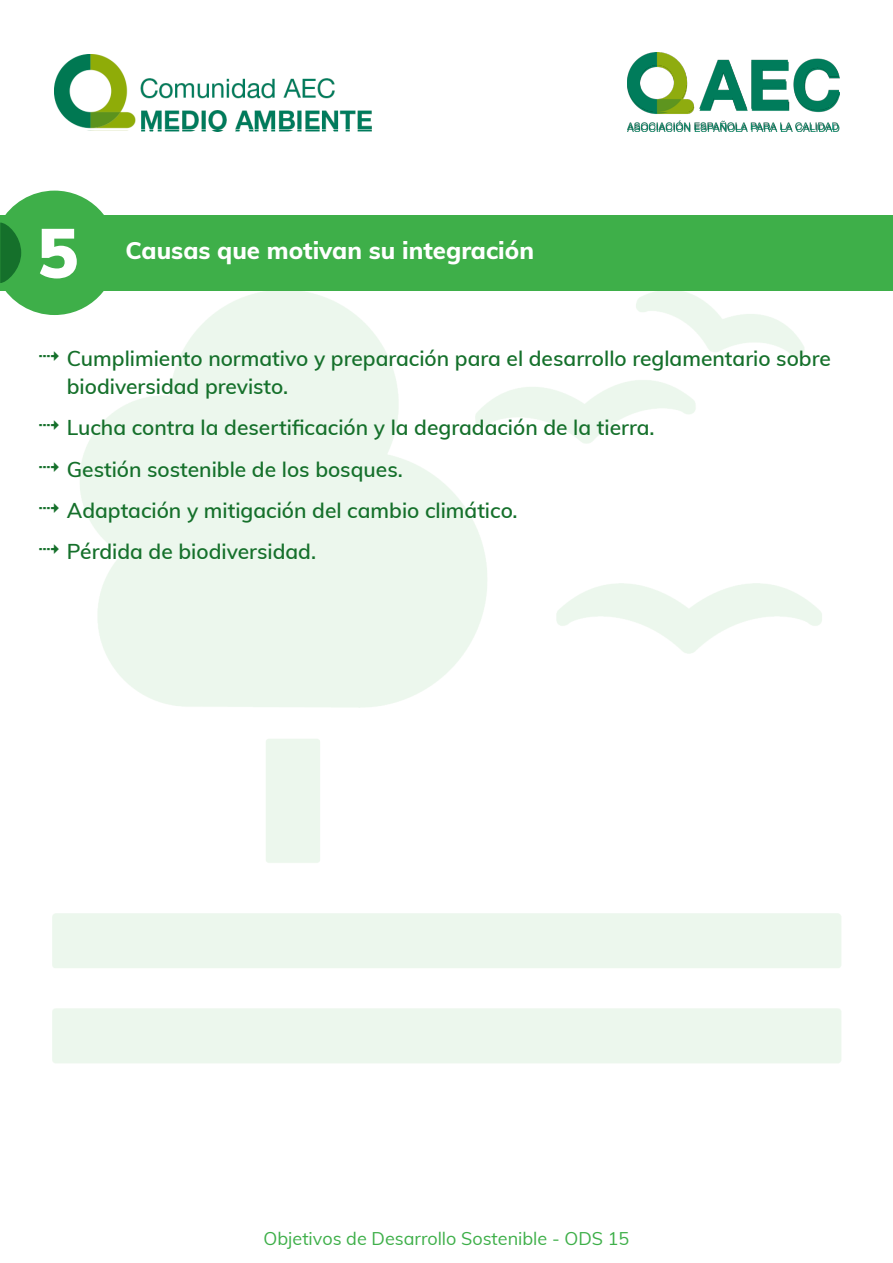
<style>
.page{position:relative;width:893px;height:1263px;background:#fff}
.page>*{position:absolute;margin:0;border:0;box-sizing:border-box;transform-origin:0 0}
.t1{font:900 69px "Muli";color:#fff}
.t2{font:800 24px "Muli";color:#fff}
.t3{font:600 21px/41.2px "Muli";color:#15702b}
.t4{font:18px "Muli";color:#3eaf49}
</style>
<div class="page">
<img style="left:627px;top:130px;width:212px;height:2px">
<div style="left:0;top:215px;width:893px;height:76px;background:#3eaf49"></div>
<svg style="left:0;top:191px;width:104px;height:124px"></svg>
<img style="left:54px;top:54px;width:317px;height:76px">
<img style="left:627px;top:52px;width:212px;height:78px">
<h1 class="t1" style="left:37px;top:202px;width:43px">5</h1>
<p class="t2" style="left:125px;top:233px;width:410px">Causas que motivan su integración</p>
<p class="t3" style="left:67px;top:343px;width:766px;line-height:28.5px">Cumplimiento normativo y preparación para el desarrollo reglamentario sobre biodiversidad previsto.</p>
<p class="t3" style="left:67px;top:406px;width:589px">Lucha contra la desertificación y la degradación de la tierra.<br>Gestión sostenible de los bosques.<br>Adaptación y mitigación del cambio climático.<br>Pérdida de biodiversidad.</p>
<p class="t4" style="left:264px;top:1225px;width:367px">Objetivos de Desarrollo Sostenible - ODS 15</p>
</div>
